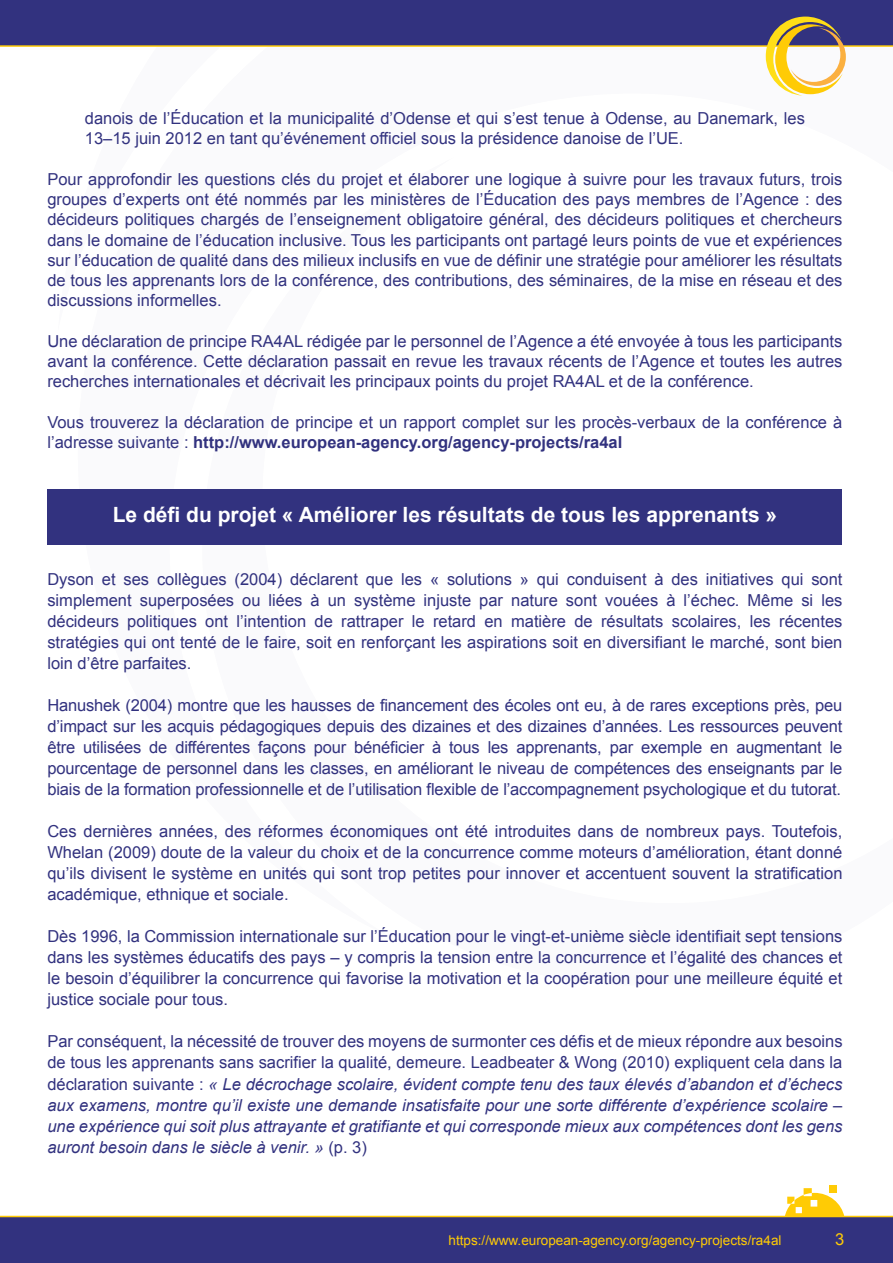
<style>
.page{position:relative;width:893px;height:1263px;background:#fff}
.page>*{position:absolute;margin:0;border:0;box-sizing:border-box;transform-origin:0 0}
.t1{font:700 21px "Arial";color:#fff}
.t2{font:16.5px/21px "Arial";color:#32327f;text-align:justify}
.t3{font:italic 16.5px/21px "Arial";color:#32327f;text-align:justify}
.t4{font:16.5px "Arial";color:#ffcb05}
.t5{font:13.5px "Arial";color:#ffcb05}
.s1{font-weight:700}
.s2{font-style:normal}
</style>
<div class="page">
<div style="left:0;top:0;width:893px;height:46px;background:#32327f"></div>
<div style="left:0;top:1216px;width:893px;height:47px;background:#32327f"></div>
<hr style="left:0;top:45px;width:893px;height:2px;background:#ffcb05">
<div style="left:829px;top:1185px;width:7px;height:7px;background:#ffcb05"></div>
<svg style="left:785px;top:1188px;width:59px;height:28px"></svg>
<hr style="left:0;top:1216px;width:893px;height:1px;background:#ffcb05">
<svg style="left:766px;top:17px;width:80px;height:79px"></svg>
<div style="left:48px;top:489px;width:794px;height:55px;background:#32327f"></div>
<p class="t2" style="left:85px;top:108px;width:722px;line-height:20.2px">danois de l’Éducation et la municipalité d’Odense et qui s’est tenue à Odense, au Danemark, les<br>13–15 juin 2012 en tant qu’événement officiel sous la présidence danoise de l’UE.</p>
<p class="t2" style="left:47px;top:169px;width:797px;line-height:20.2px">Pour approfondir les questions clés du projet et élaborer une logique à suivre pour les travaux futurs, trois groupes d’experts ont été nommés par les ministères de l’Éducation des pays membres de l’Agence : des décideurs politiques chargés de l’enseignement obligatoire général, des décideurs politiques et chercheurs dans le domaine de l’éducation inclusive. Tous les participants ont partagé leurs points de vue et expériences sur l’éducation de qualité dans des milieux inclusifs en vue de définir une stratégie pour améliorer les résultats de tous les apprenants lors de la conférence, des contributions, des séminaires, de la mise en réseau et des discussions informelles.</p>
<p class="t2" style="left:47px;top:331px;width:797px;line-height:20.2px">Une déclaration de principe RA4AL rédigée par le personnel de l’Agence a été envoyée à tous les participants avant la conférence. Cette déclaration passait en revue les travaux récents de l’Agence et toutes les autres recherches internationales et décrivait les principaux points du projet RA4AL et de la conférence.</p>
<p class="t2" style="left:47px;top:412px;width:796px;line-height:20.2px">Vous trouverez la déclaration de principe et un rapport complet sur les procès-verbaux de la conférence à l’adresse suivante : <span class="s1">http://www.european-agency.org/agency-projects/ra4al</span></p>
<p class="t1" style="left:113px;top:501px;width:666px">Le défi du projet « Améliorer les résultats de tous les apprenants »</p>
<p class="t2" style="left:47px;top:569px;width:797px">Dyson et ses collègues (2004) déclarent que les « solutions » qui conduisent à des initiatives qui sont simplement superposées ou liées à un système injuste par nature sont vouées à l’échec. Même si les décideurs politiques ont l’intention de rattraper le retard en matière de résultats scolaires, les récentes stratégies qui ont tenté de le faire, soit en renforçant les aspirations soit en diversifiant le marché, sont bien loin d’être parfaites.</p>
<p class="t2" style="left:47px;top:695px;width:797px">Hanushek (2004) montre que les hausses de financement des écoles ont eu, à de rares exceptions près, peu d’impact sur les acquis pédagogiques depuis des dizaines et des dizaines d’années. Les ressources peuvent être utilisées de différentes façons pour bénéficier à tous les apprenants, par exemple en augmentant le pourcentage de personnel dans les classes, en améliorant le niveau de compétences des enseignants par le biais de la formation professionnelle et de l’utilisation flexible de l’accompagnement psychologique et du tutorat.</p>
<p class="t2" style="left:47px;top:821px;width:797px">Ces dernières années, des réformes économiques ont été introduites dans de nombreux pays. Toutefois, Whelan (2009) doute de la valeur du choix et de la concurrence comme moteurs d’amélioration, étant donné qu’ils divisent le système en unités qui sont trop petites pour innover et accentuent souvent la stratification académique, ethnique et sociale.</p>
<p class="t2" style="left:47px;top:926px;width:796px">Dès 1996, la Commission internationale sur l’Éducation pour le vingt-et-unième siècle identifiait sept tensions dans les systèmes éducatifs des pays – y compris la tension entre la concurrence et l’égalité des chances et le besoin d’équilibrer la concurrence qui favorise la motivation et la coopération pour une meilleure équité et justice sociale pour tous.</p>
<p class="t3" style="left:47px;top:1031px;width:797px"><span class="s2">Par conséquent, la nécessité de trouver des moyens de surmonter ces défis et de mieux répondre aux besoins de tous les apprenants sans sacrifier la qualité, demeure. Leadbeater &amp; Wong (2010) expliquent cela dans la déclaration suivante :</span> « Le décrochage scolaire, évident compte tenu des taux élevés d’abandon et d’échecs aux examens, montre qu’il existe une demande insatisfaite pour une sorte différente d’expérience scolaire – une expérience qui soit plus attrayante et gratifiante et qui corresponde mieux aux compétences dont les gens auront besoin dans le siècle à venir. » <span class="s2">(p. 3)</span></p>
<p class="t5" style="left:449px;top:1231px;width:334px">https://www.european-agency.org/agency-projects/ra4al</p>
<p class="t4" style="left:835px;top:1228px;width:11px">3</p>
</div>
